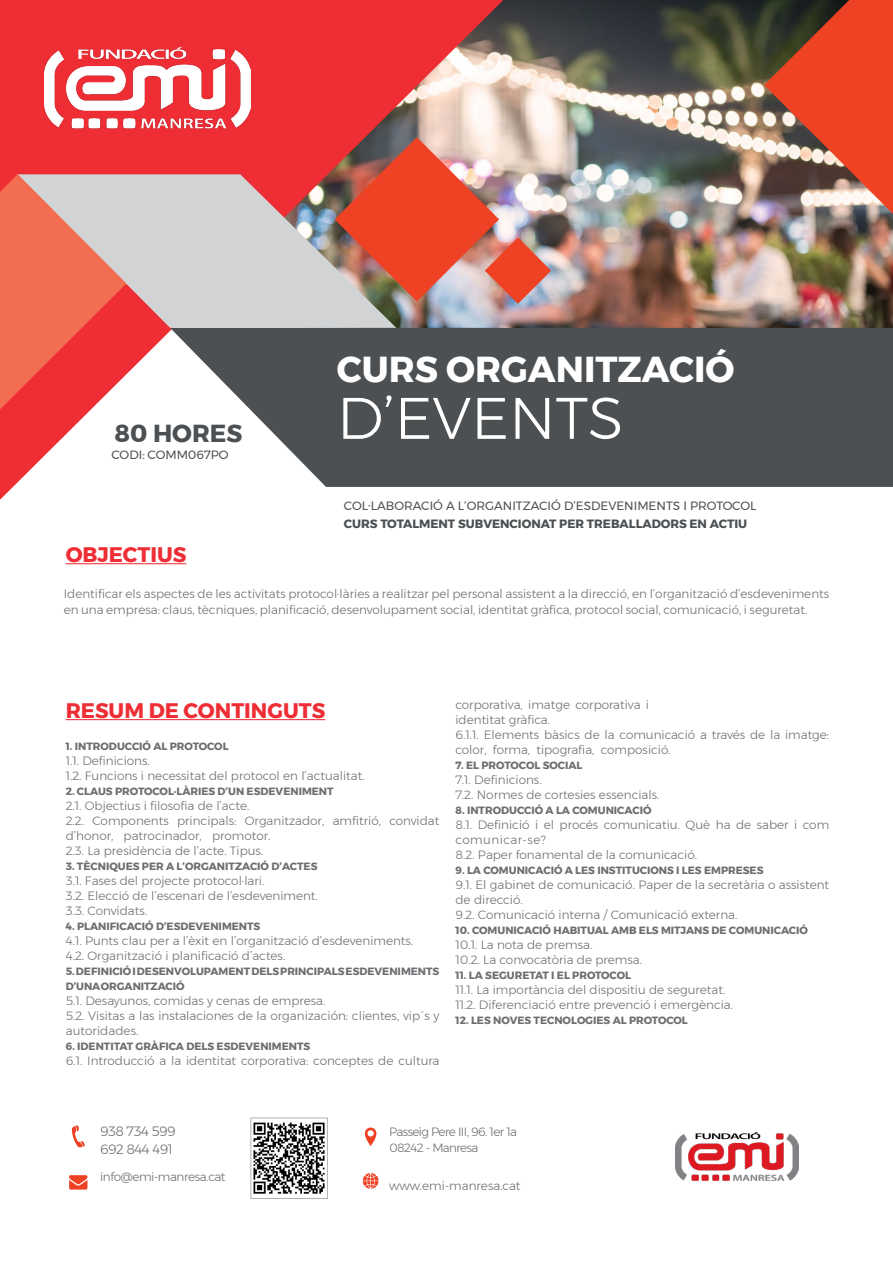
<style>
.page{position:relative;width:893px;height:1263px;background:#fff}
.page>*{position:absolute;margin:0;border:0;box-sizing:border-box;transform-origin:0 0}
.t1{font:300 58.5px "Montserrat";color:#fff}
.t2{font:700 36px "Montserrat";color:#fff}
.t3{font:700 24.6px "Montserrat";color:#4c5053}
.t4{font:700 21px "Montserrat";color:#ee2d35}
.t5{font:300 13.5px/18px "Montserrat";letter-spacing:-.04em;color:#6d6e71}
.t6{font:300 12px/15px "Montserrat";color:#6d6e71}
.t7{font:12px "Montserrat";color:#4c5053}
.t8{font:700 12px "Montserrat";color:#4c5053}
.t9{font:300 12px/16.5px "Montserrat";letter-spacing:-.05em;color:#6d6e71}
.t10{font:300 12px "Montserrat";letter-spacing:-.03em;color:#6d6e71}
.t11{font:700 10.5px/15px "Montserrat";color:#6d6e71}
</style>
<div class="page">
<img style="left:503px;top:0;width:390px;height:328px">
<svg style="left:0;top:0;width:503px;height:500px;fill:#ee2d35"></svg>
<hr style="left:66px;top:719px;width:259px;height:1px;background:#ee2d35">
<svg style="left:170px;top:328px;width:723px;height:159px;background:#5f6265"></svg>
<svg style="left:126px;top:174px;width:270px;height:154px;background:#cdbebf"></svg>
<svg style="left:0;top:174px;width:126px;height:236px;background:#eb7365"></svg>
<img style="left:335px;top:137px;width:216px;height:167px">
<img style="left:669px;top:0;width:224px;height:251px">
<hr style="left:66px;top:563px;width:120px;height:1px;background:#ee2d35">
<svg style="left:72px;top:1125px;width:13px;height:22px"></svg>
<svg style="left:365px;top:1127px;width:11px;height:19px"></svg>
<svg style="left:69px;top:1175px;width:18px;height:14px"></svg>
<svg style="left:363px;top:1173px;width:16px;height:16px"></svg>
<img style="left:253px;top:1122px;width:72px;height:72px">
<div style="left:250px;top:1117px;width:78px;height:82px;border:1px solid #afb1b4"></div>
<img style="left:45px;top:48px;width:205px;height:83px">
<img style="left:676px;top:1132px;width:123px;height:49px">
<h3 class="t3" style="left:115px;top:413px;width:129px">80 HORES</h3>
<p class="t7" style="left:111px;top:446px;width:119px">CODI: COMM067PO</p>
<h3 class="t4" style="left:66px;top:538px;width:122px">OBJECTIUS</h3>
<h2 class="t2" style="left:337px;top:340px;width:399px">CURS ORGANITZACIÓ</h2>
<h1 class="t1" style="left:337px;top:374px;width:288px">D’EVENTS</h1>
<p class="t7" style="left:344px;top:496px;width:414px">COL·LABORACIÓ A L’ORGANITZACIÓ D’ESDEVENIMENTS I PROTOCOL</p>
<p class="t8" style="left:344px;top:514px;width:405px">CURS TOTALMENT SUBVENCIONAT PER TREBALLADORS EN ACTIU</p>
<p class="t6" style="left:64px;top:585px;width:767px;line-height:16.5px">Identificar els aspectes de les activitats protocol·làries a realitzar pel personal assistent a la direcció, en l’organització d’esdeveniments en una empresa: claus, tècniques, planificació, desenvolupament social, identitat gràfica, protocol social, comunicació, i seguretat.</p>
<h3 class="t4" style="left:66px;top:694px;width:261px">RESUM DE CONTINGUTS</h3>
<p class="t11" style="left:66px;top:739px;width:164px">1. INTRODUCCIÓ AL PROTOCOL</p>
<p class="t6" style="left:66px;top:753px;width:300px">1.1. Definicions.<br>1.2. Funcions i necessitat del protocol en l’actualitat.</p>
<p class="t11" style="left:66px;top:784px;width:269px">2. CLAUS PROTOCOL·LÀRIES D’UN ESDEVENIMENT</p>
<p class="t6" style="left:66px;top:798px;width:375px">2.1. Objectius i filosofia de l’acte.<br>2.2. Components principals: Organitzador, amfitrió, convidat d’honor, patrocinador, promotor.<br>2.3. La presidència de l’acte. Tipus.</p>
<p class="t11" style="left:66px;top:859px;width:253px">3. TÈCNIQUES PER A L’ORGANITZACIÓ D’ACTES</p>
<p class="t6" style="left:66px;top:873px;width:254px">3.1. Fases del projecte protocol·lari.<br>3.2. Elecció de l’escenari de l’esdeveniment.<br>3.3. Convidats.</p>
<p class="t11" style="left:66px;top:919px;width:196px">4. PLANIFICACIÓ D’ESDEVENIMENTS</p>
<p class="t6" style="left:66px;top:933px;width:349px">4.1. Punts clau per a l’èxit en l’organització d’esdeveniments.<br>4.2. Organització i planificació d’actes.</p>
<p class="t11" style="left:66px;top:964px;width:375px">5. DEFINICIÓ I DESENVOLUPAMENT DELS PRINCIPALS ESDEVENIMENTS<br>D’UNA ORGANITZACIÓ</p>
<p class="t6" style="left:66px;top:993px;width:375px">5.1. Desayunos, comidas y cenas de empresa.<br>5.2. Visitas a las instalaciones de la organización: clientes, vip´s y autoridades.</p>
<p class="t11" style="left:66px;top:1039px;width:246px">6. IDENTITAT GRÀFICA DELS ESDEVENIMENTS</p>
<p class="t6" style="left:66px;top:1053px;width:375px">6.1. Introducció a la identitat corporativa: conceptes de cultura</p>
<p class="t6" style="left:455px;top:697px;width:375px">corporativa, imatge corporativa i<br>identitat gràfica.<br>6.1.1. Elements bàsics de la comunicació a través de la imatge: color, forma, tipografia, composició.</p>
<p class="t11" style="left:455px;top:758px;width:128px">7. EL PROTOCOL SOCIAL</p>
<p class="t6" style="left:455px;top:772px;width:205px">7.1. Definicions.<br>7.2. Normes de cortesies essencials.</p>
<p class="t11" style="left:455px;top:803px;width:197px">8. INTRODUCCIÓ A LA COMUNICACIÓ</p>
<p class="t6" style="left:455px;top:817px;width:375px">8.1. Definició i el procés comunicatiu. Què ha de saber i com comunicar-se?<br>8.2. Paper fonamental de la comunicació.</p>
<p class="t11" style="left:455px;top:863px;width:309px">9. LA COMUNICACIÓ A LES INSTITUCIONS I LES EMPRESES</p>
<p class="t6" style="left:455px;top:877px;width:375px">9.1. El gabinet de comunicació. Paper de la secretària o assistent de direcció.<br>9.2. Comunicació interna / Comunicació externa.</p>
<p class="t11" style="left:455px;top:923px;width:354px">10. COMUNICACIÓ HABITUAL AMB ELS MITJANS DE COMUNICACIÓ</p>
<p class="t6" style="left:455px;top:937px;width:188px">10.1. La nota de premsa.<br>10.2. La convocatòria de premsa.</p>
<p class="t11" style="left:455px;top:968px;width:177px">11. LA SEGURETAT I EL PROTOCOL</p>
<p class="t6" style="left:455px;top:982px;width:279px">11.1. La importància del dispositiu de seguretat.<br>11.2. Diferenciació entre prevenció i emergència.</p>
<p class="t11" style="left:455px;top:1013px;width:234px">12. LES NOVES TECNOLOGIES AL PROTOCOL</p>
<p class="t5" style="left:100px;top:1122px;width:77px">938 734 599<br>692 844 491</p>
<p class="t10" style="left:100px;top:1168px;width:127px">info@emi-manresa.cat</p>
<p class="t9" style="left:389px;top:1123px;width:129px">Passeig Pere III, 96. 1er 1a<br>08242 - Manresa</p>
<p class="t6" style="left:389px;top:1178px;width:133px">www.emi-manresa.cat</p>
</div>
